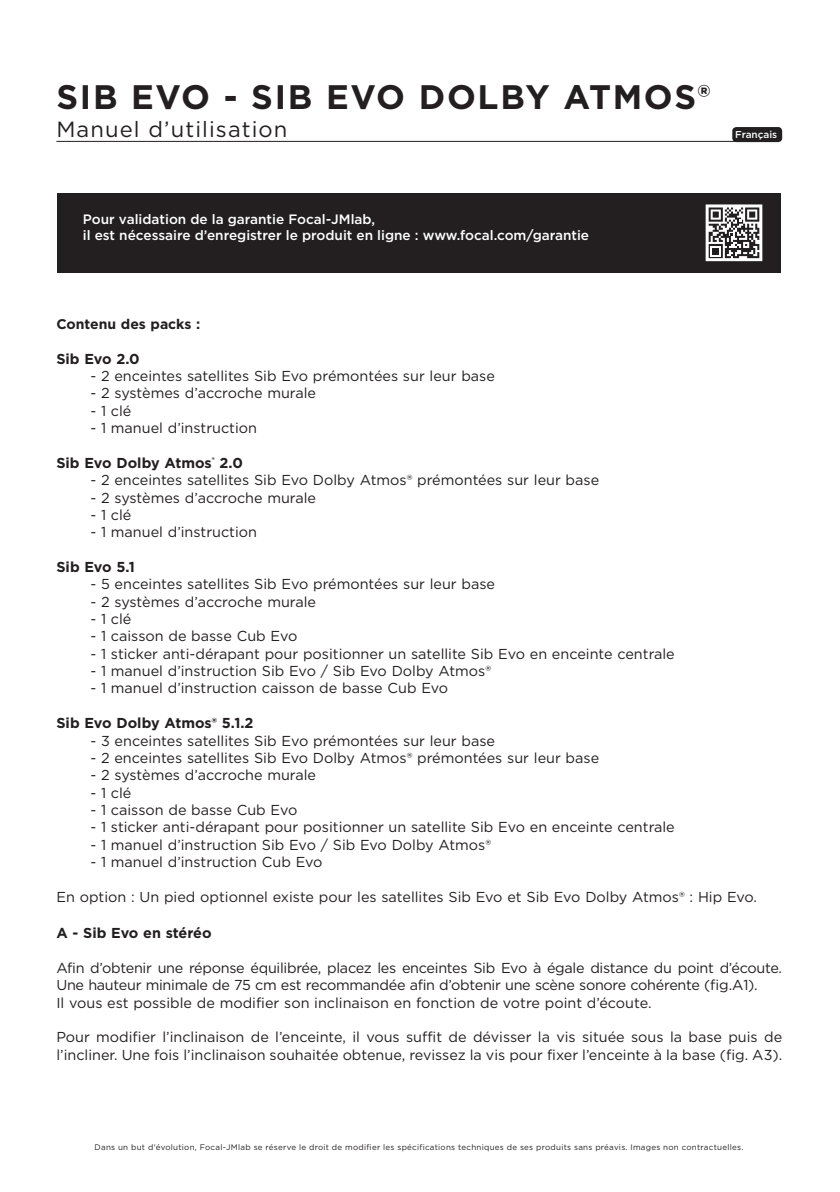
<style>
.page{position:relative;width:840px;height:1192px;background:#fff}
.page>*{position:absolute;margin:0;border:0;box-sizing:border-box;transform-origin:0 0}
.t1{font:700 34px "Gotham";letter-spacing:.05em;color:#231f20}
.t2{font:22px "Gotham";letter-spacing:.05em;color:#231f20}
.t3{font:14.4px/17.4px "Gotham";color:#231f20}
.t4{font:14.4px/17.4px "Gotham";letter-spacing:-.02em;color:#231f20}
.t5{font:700 14.4px "Gotham";color:#231f20}
.t6{font:700 14px "Gotham";color:#231f20}
.t7{font:500 13.6px/16.4px "Gotham";color:#fff}
.t8{font:500 10px "Gotham";color:#fff}
.t9{font:8px "Gotham";letter-spacing:.035em;color:#231f20}
</style>
<div class="page">
<hr style="left:56px;top:141px;width:719px;height:1px;background:#231f20">
<div style="left:57px;top:193px;width:724px;height:79px;background:#231f20"></div>
<svg style="left:709px;top:207px;width:50px;height:51px"></svg>
<div style="left:706px;top:204px;width:56px;height:57px;border:2px solid #fff"></div>
<div style="left:732px;top:127px;width:50px;height:15px;background:#231f20;border-radius:4px"></div>
<h1 class="t1" style="left:56px;top:75px;width:561px">Sib Evo - Sib Evo Dolby ATMO</h1>
<h1 class="t1" style="left:674px;top:75px;width:37px">S®</h1>
<h2 class="t2" style="left:56px;top:115px;width:233px">Manuel d’utilisation</h2>
<p class="t8" style="left:735px;top:128px;width:43px">Français</p>
<p class="t7" style="left:83px;top:211px;width:508px">Pour validation de la garantie Focal-JMlab,<br>il est nécessaire d’enregistrer le produit en ligne : www.focal.com/garantie</p>
<p class="t6" style="left:56px;top:315px;width:145px">Contenu des packs :</p>
<p class="t5" style="left:56px;top:349px;width:85px">Sib Evo 2.0</p>
<p class="t3" style="left:90px;top:367px;width:406px">- 2 enceintes satellites Sib Evo prémontées sur leur base</p>
<p class="t3" style="left:90px;top:384px;width:227px">- 2 systèmes d’accroche murale</p>
<p class="t3" style="left:90px;top:402px;width:43px">- 1 clé</p>
<p class="t3" style="left:90px;top:419px;width:168px">- 1 manuel d’instruction</p>
<p class="t5" style="left:56px;top:453px;width:188px">Sib Evo Dolby Atmos<sup>®</sup> 2.0</p>
<p class="t3" style="left:90px;top:471px;width:510px">- 2 enceintes satellites Sib Evo Dolby Atmos® prémontées sur leur base</p>
<p class="t3" style="left:90px;top:488px;width:227px">- 2 systèmes d’accroche murale</p>
<p class="t3" style="left:90px;top:506px;width:43px">- 1 clé</p>
<p class="t3" style="left:90px;top:523px;width:168px">- 1 manuel d’instruction</p>
<p class="t5" style="left:56px;top:557px;width:80px">Sib Evo 5.1</p>
<p class="t3" style="left:90px;top:575px;width:406px">- 5 enceintes satellites Sib Evo prémontées sur leur base</p>
<p class="t3" style="left:90px;top:593px;width:227px">- 2 systèmes d’accroche murale</p>
<p class="t3" style="left:90px;top:610px;width:43px">- 1 clé</p>
<p class="t3" style="left:90px;top:627px;width:208px">- 1 caisson de basse Cub Evo</p>
<p class="t3" style="left:90px;top:645px;width:586px">- 1 sticker anti-dérapant pour positionner un satellite Sib Evo en enceinte centrale</p>
<p class="t3" style="left:90px;top:662px;width:402px">- 1 manuel d’instruction Sib Evo / Sib Evo Dolby Atmos®</p>
<p class="t3" style="left:90px;top:679px;width:359px">- 1 manuel d’instruction caisson de basse Cub Evo</p>
<p class="t5" style="left:56px;top:713px;width:199px">Sib Evo Dolby Atmos® 5.1.2</p>
<p class="t3" style="left:90px;top:731px;width:406px">- 3 enceintes satellites Sib Evo prémontées sur leur base</p>
<p class="t3" style="left:90px;top:749px;width:510px">- 2 enceintes satellites Sib Evo Dolby Atmos® prémontées sur leur base</p>
<p class="t3" style="left:90px;top:766px;width:227px">- 2 systèmes d’accroche murale</p>
<p class="t3" style="left:90px;top:783px;width:43px">- 1 clé</p>
<p class="t3" style="left:90px;top:801px;width:208px">- 1 caisson de basse Cub Evo</p>
<p class="t3" style="left:90px;top:818px;width:586px">- 1 sticker anti-dérapant pour positionner un satellite Sib Evo en enceinte centrale</p>
<p class="t3" style="left:90px;top:836px;width:402px">- 1 manuel d’instruction Sib Evo / Sib Evo Dolby Atmos®</p>
<p class="t3" style="left:90px;top:853px;width:234px">- 1 manuel d’instruction Cub Evo</p>
<p class="t3" style="left:56px;top:888px;width:702px">En option : Un pied optionnel existe pour les satellites Sib Evo et Sib Evo Dolby Atmos® : Hip Evo.</p>
<p class="t5" style="left:56px;top:924px;width:157px">A - Sib Evo en stéréo</p>
<p class="t4" style="left:56px;top:959px;width:727px">Afin d’obtenir une réponse équilibrée, placez les enceintes Sib Evo à égale distance du point d’écoute.<br>Une hauteur minimale de 75 cm est recommandée afin d’obtenir une scène sonore cohérente (fig.A1).<br>Il vous est possible de modifier son inclinaison en fonction de votre point d’écoute.</p>
<p class="t3" style="left:56px;top:1028px;width:727px">Pour modifier l’inclinaison de l’enceinte, il vous suffit de dévisser la vis située sous la base puis de l’incliner. Une fois l’inclinaison souhaitée obtenue, revissez la vis pour fixer l’enceinte à la base (fig. A3).</p>
<p class="t9" style="left:95px;top:1142px;width:650px">Dans un but d'évolution, Focal-JMlab se réserve le droit de modifier les spécifications techniques de ses produits sans préavis. Images non contractuelles.</p>
</div>
